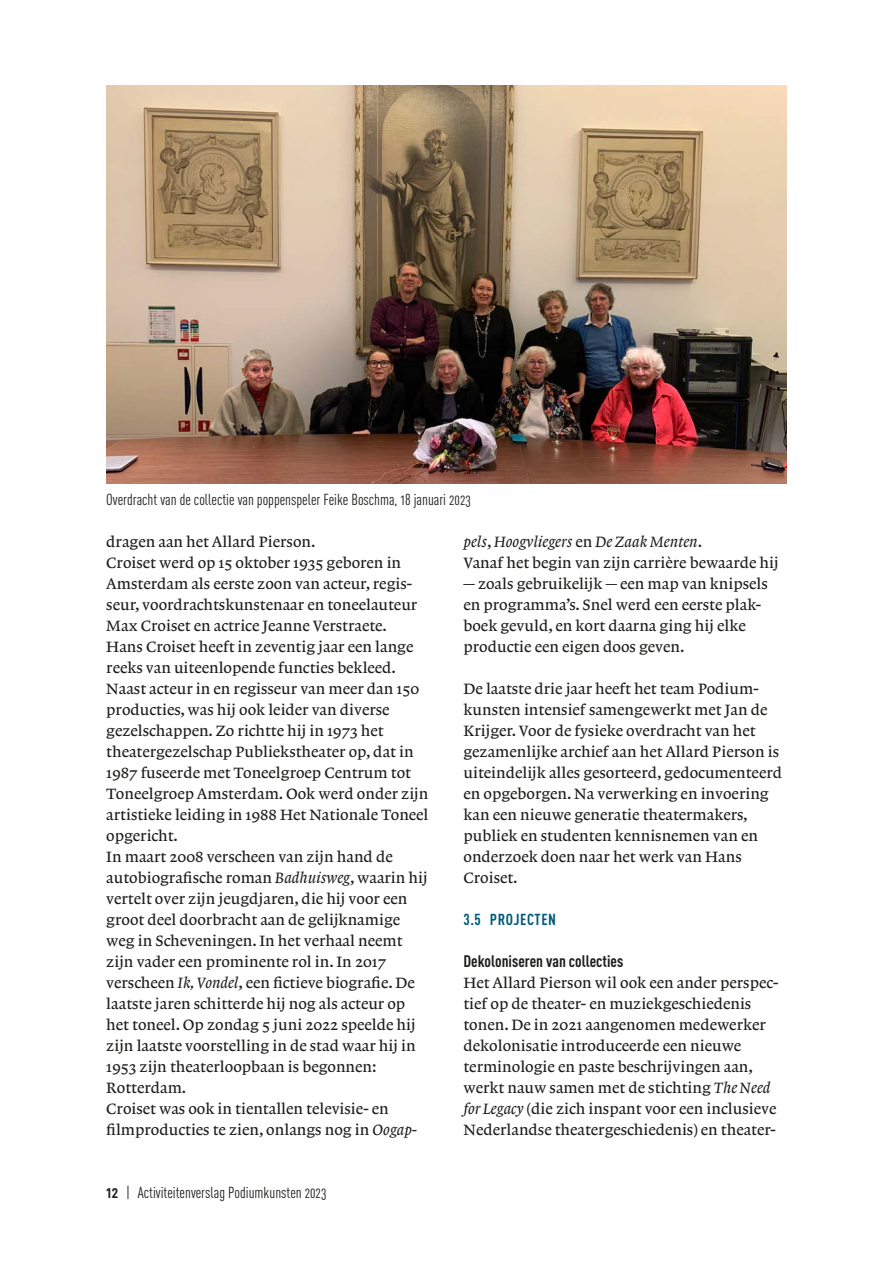
<style>
.page{position:relative;width:893px;height:1263px;background:#fff}
.page>*{position:absolute;margin:0;border:0;box-sizing:border-box;transform-origin:0 0}
.tk_2{font:700 16.5px "FFDIN Pro Cond";color:#1d1d1b}
.normaal{font:15.75px/21px "Lexicon No 1 Roman A";color:#1d1d1b}
.normaal-2{font:15.75px/21px "Lexicon No 1 Roman A";color:#1d1d1b;scale:.65 1}
.bijschrift{font:15.75px "FFDIN Pro Cond";color:#1d1d1b}
.normaal-3{font:15.75px "Lexicon No 1 Italic A";color:#1d1d1b}
.tk{font:700 15.75px "FFDIN Pro Cond";letter-spacing:.035em;color:#005a78}
.s1{font-family:"Lexicon No 1 Italic A"}
.s2{font-weight:700;font-size:16.5px}
.s3{font-family:"Lexicon No 1 Roman A"}
</style>
<div class="page">
<img style="left:106px;top:85px;width:681px;height:399px">
<p class="bijschrift" style="left:106px;top:488px;width:366px">Overdracht van de collectie van poppenspeler Feike Boschma, 18 januari 2023</p>
<p class="normaal" style="left:106px;top:531px;width:211px">dragen aan het Allard Pierson.</p>
<p class="normaal" style="left:106px;top:552px;width:312px">Croiset werd op 15 oktober 1935 geboren in Amsterdam als eerste zoon van acteur, regis&shy;seur, voordrachtskunstenaar en toneelauteur Max Croiset en actrice Jeanne Verstraete.</p>
<p class="normaal" style="left:106px;top:636px;width:324px">Hans Croiset heeft in zeventig jaar een lange reeks van uiteenlopende functies bekleed.<br>Naast acteur in en regisseur van meer dan 150 producties, was hij ook leider van diverse gezelschappen. Zo richtte hij in 1973 het theatergezelschap Publiekstheater op, dat in 1987 fuseerde met Toneelgroep Centrum tot Toneelgroep Amsterdam. Ook werd onder zijn artistieke leiding in 1988 Het Nationale Toneel opgericht.</p>
<p class="normaal" style="left:106px;top:846px;width:323px">In maart 2008 verscheen van zijn hand de autobiografische roman <span class="s1">Badhuisweg</span>, waarin hij vertelt over zijn jeugdjaren, die hij voor een groot deel doorbracht aan de gelijknamige weg in Scheveningen. In het verhaal neemt zijn vader een prominente rol in. In 2017 verscheen <span class="s1">Ik, Vondel</span>, een fictieve biografie. De laatste jaren schitterde hij nog als acteur op het toneel. Op zondag 5 juni 2022 speelde hij zijn laatste voorstelling in de stad waar hij in 1953 zijn theaterloopbaan is begonnen:<br>Rotterdam.</p>
<p class="normaal" style="left:106px;top:1098px;width:312px">Croiset was ook in tientallen televisie- en filmproducties te zien, onlangs nog in <span class="s1">Oogap-</span></p>
<p class="bijschrift" style="left:106px;top:1181px;width:222px"><span class="s2">12</span> | Activiteitenverslag Podiumkunsten 2023</p>
<p class="normaal-3" style="left:463px;top:532px;width:240px">pels<span class="s3">,</span> Hoogvliegers <span class="s3">en</span> De Zaak Menten<span class="s3">.</span></p>
<p class="normaal" style="left:463px;top:552px;width:317px">Vanaf het begin van zijn carrière bewaarde hij</p>
<p class="normaal-2" style="left:463px;top:573px;width:470px">— zoals gebruikelijk — een map van knipsels en programma’s. Snel werd een eerste plak&shy;boek gevuld, en kort daarna ging hij elke productie een eigen doos geven.</p>
<p class="normaal" style="left:463px;top:678px;width:320px">De laatste drie jaar heeft het team Podium&shy;kunsten intensief samengewerkt met Jan de Krijger. Voor de fysieke overdracht van het gezamenlijke archief aan het Allard Pierson is uiteindelijk alles gesorteerd, gedocumenteerd en opgeborgen. Na verwerking en invoering kan een nieuwe generatie theatermakers, publiek en studenten kennisnemen van en onderzoek doen naar het werk van Hans Croiset.</p>
<p class="tk" style="left:463px;top:907px;width:94px">3.5 PROJECTEN</p>
<p class="tk_2" style="left:463px;top:948px;width:161px">Dekoloniseren van collecties</p>
<p class="normaal" style="left:463px;top:972px;width:316px">Het Allard Pierson wil ook een ander perspec&shy;tief op de theater- en muziekgeschiedenis tonen. De in 2021 aangenomen medewerker dekolonisatie introduceerde een nieuwe terminologie en paste beschrijvingen aan, werkt nauw samen met de stichting <span class="s1">The Need for Legacy</span> (die zich inspant voor een inclusieve Nederlandse theatergeschiedenis) en theater-</p>
</div>
